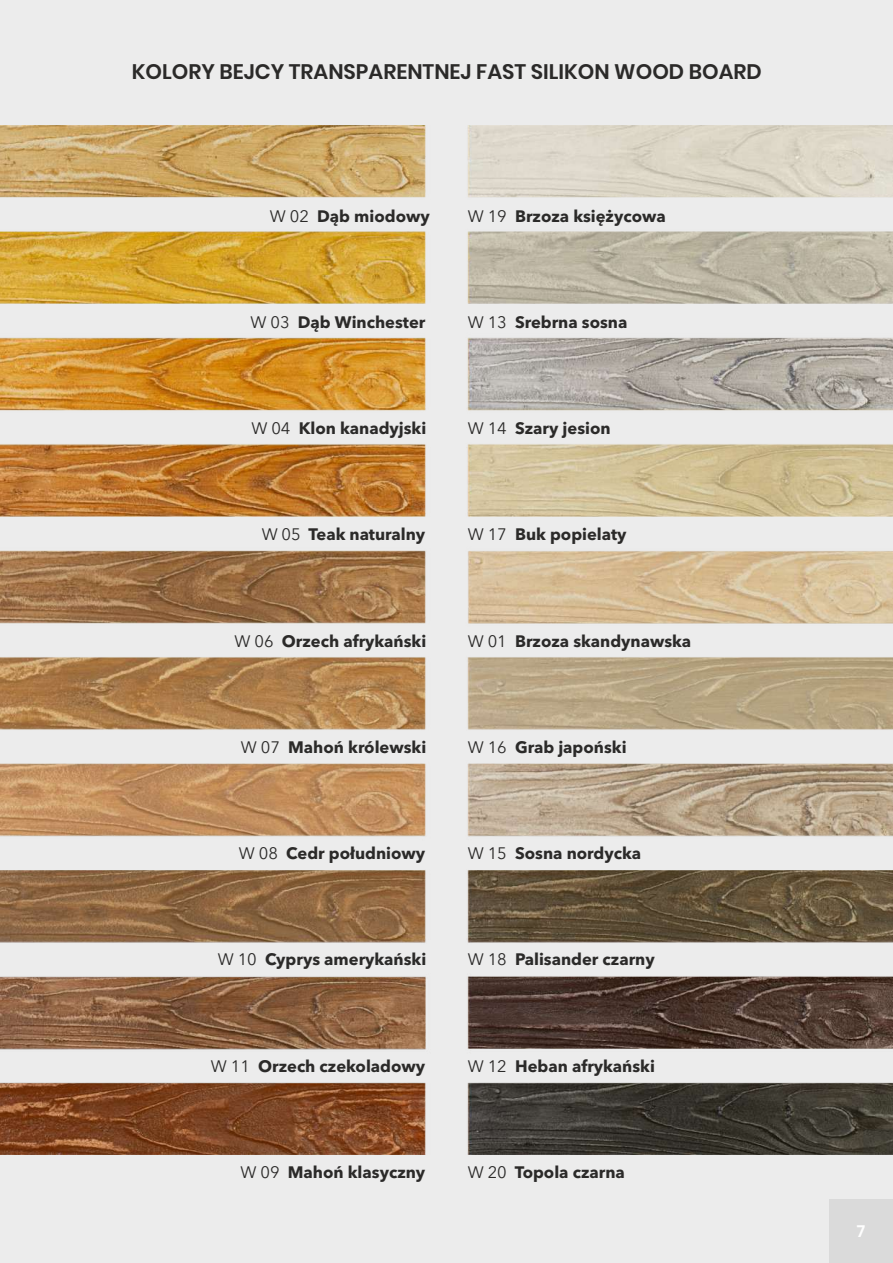
<style>
.page{position:relative;width:893px;height:1263px;background:#ececec}
.page>*{position:absolute;margin:0;border:0;box-sizing:border-box;transform-origin:0 0}
.t1{font:600 21px "Poppins";color:#2b2a29}
.t2{font:700 16.5px "Avenir Next LT Pro";color:#2b2a29}
.t3{font:600 16.5px "Poppins";color:#fefefe}
.s1{font-weight:400}
</style>
<div class="page">
<img style="left:0;top:126px;width:893px;height:1028px">
<div style="left:829px;top:1199px;width:64px;height:64px;background:#dadada"></div>
<p class="t1" style="left:132px;top:57px;width:631px">KOLORY BEJCY TRANSPARENTNEJ FAST SILIKON WOOD BOARD</p>
<p class="t2" style="left:270px;top:209px;width:162px"><span class="s1">W 02</span> Dąb miodowy</p>
<p class="t2" style="left:468px;top:209px;width:200px"><span class="s1">W 19</span> Brzoza księżycowa</p>
<p class="t2" style="left:250px;top:315px;width:176px"><span class="s1">W 03</span> Dąb Winchester</p>
<p class="t2" style="left:468px;top:315px;width:161px"><span class="s1">W 13</span> Srebrna sosna</p>
<p class="t2" style="left:251px;top:422px;width:176px"><span class="s1">W 04</span> Klon kanadyjski</p>
<p class="t2" style="left:468px;top:422px;width:144px"><span class="s1">W 14</span> Szary jesion</p>
<p class="t2" style="left:262px;top:528px;width:165px"><span class="s1">W 05</span> Teak naturalny</p>
<p class="t2" style="left:468px;top:528px;width:160px"><span class="s1">W 17</span> Buk popielaty</p>
<p class="t2" style="left:235px;top:634px;width:193px"><span class="s1">W 06</span> Orzech afrykański</p>
<p class="t2" style="left:468px;top:634px;width:225px"><span class="s1">W 01</span> Brzoza skandynawska</p>
<p class="t2" style="left:241px;top:740px;width:187px"><span class="s1">W 07</span> Mahoń królewski</p>
<p class="t2" style="left:468px;top:740px;width:160px"><span class="s1">W 16</span> Grab japoński</p>
<p class="t2" style="left:239px;top:847px;width:188px"><span class="s1">W 08</span> Cedr południowy</p>
<p class="t2" style="left:468px;top:847px;width:175px"><span class="s1">W 15</span> Sosna nordycka</p>
<p class="t2" style="left:218px;top:953px;width:210px"><span class="s1">W 10</span> Cyprys amerykański</p>
<p class="t2" style="left:468px;top:953px;width:189px"><span class="s1">W 18</span> Palisander czarny</p>
<p class="t2" style="left:211px;top:1059px;width:216px"><span class="s1">W 11</span> Orzech czekoladowy</p>
<p class="t2" style="left:468px;top:1059px;width:189px"><span class="s1">W 12</span> Heban afrykański</p>
<p class="t2" style="left:240px;top:1165px;width:186px"><span class="s1">W 09</span> Mahoń klasyczny</p>
<p class="t2" style="left:468px;top:1165px;width:159px"><span class="s1">W 20</span> Topola czarna</p>
<p class="t3" style="left:857px;top:1220px;width:10px">7</p>
</div>
